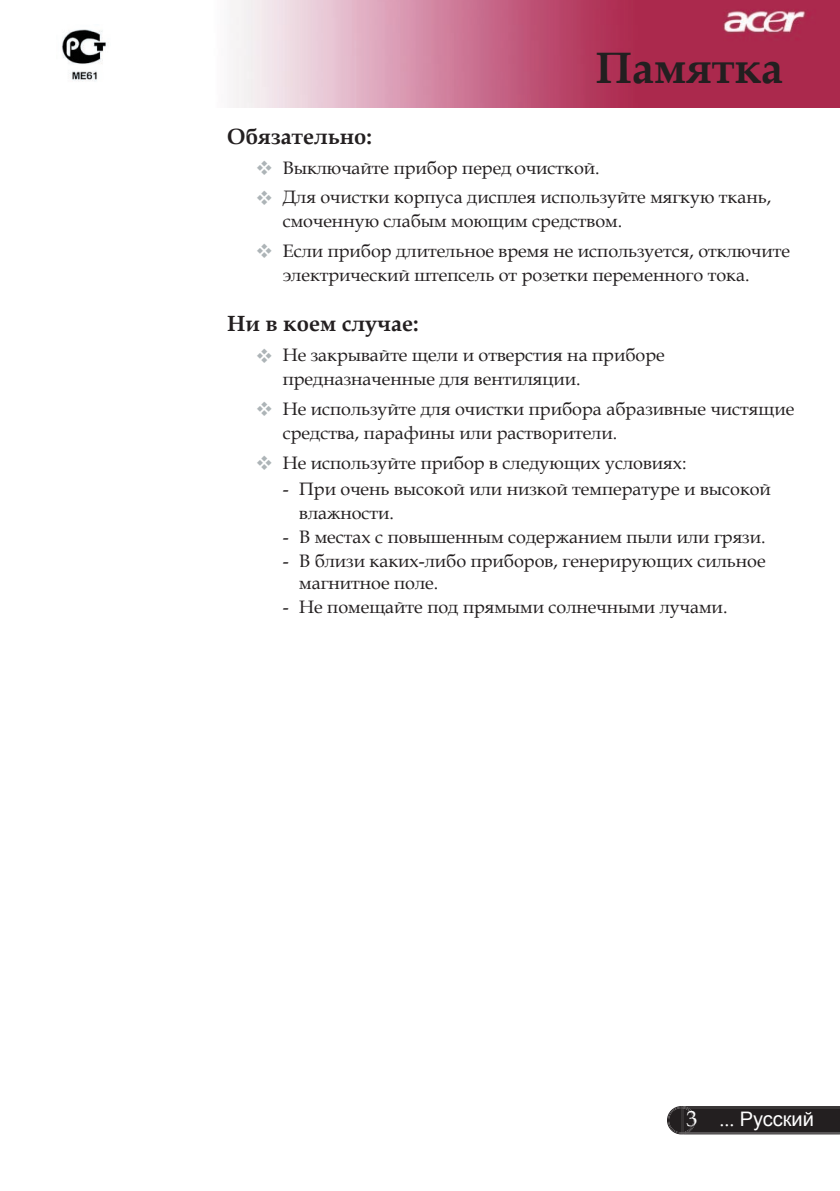
<style>
.page{position:relative;width:840px;height:1191px;background:#fff}
.page>*{position:absolute;margin:0;border:0;box-sizing:border-box;transform-origin:0 0}
.t1{font:700 44px "Book Antiqua";color:#231f20}
.t2{font:700 22px "Book Antiqua";color:#231f20}
.t3{font:20px "Arial";color:#fff}
.t4{font:18px/24px "Book Antiqua";color:#231f20}
.s1{color:#adb4b7}
.s2{font-family:"Book Antiqua";font-size:22px}
.s3{font-family:"Book Antiqua"}
</style>
<div class="page">
<img style="left:230px;top:0;width:609px;height:108px">
<svg style="left:667px;top:1106px;width:172px;height:28px;background:#2e2a2b"></svg>
<img style="left:62px;top:29px;width:45px;height:52px">
<h1 class="t1" style="left:595px;top:38px;width:189px">Памятка</h1>
<p class="t2" style="left:227px;top:121px;width:146px">Обязательно:</p>
<p class="t4" style="left:255px;top:155px;width:345px"><span class="s1">❖</span> Выключайте прибор перед очисткой.</p>
<p class="t4" style="left:282px;top:185px;width:489px;text-indent:-27px"><span class="s1">❖</span> Для очистки корпуса дисплея используйте мягкую ткань, смоченную слабым моющим средством.</p>
<p class="t4" style="left:282px;top:238px;width:508px;text-indent:-27px"><span class="s1">❖</span> Если прибор длительное время не используется, отключите электрический штепсель от розетки переменного тока.</p>
<p class="t2" style="left:227px;top:309px;width:193px">Ни в коем случае:</p>
<p class="t4" style="left:282px;top:343px;width:383px;text-indent:-27px"><span class="s1">❖</span> Не закрывайте щели и отверстия на приборе предназначенные для вентиляции.</p>
<p class="t4" style="left:282px;top:396px;width:513px;text-indent:-27px"><span class="s1">❖</span> Не используйте для очистки прибора абразивные чистящие средства, парафины или растворители.</p>
<p class="t4" style="left:255px;top:450px;width:432px"><span class="s1">❖</span> Не используйте прибор в следующих условиях:</p>
<p class="t4" style="left:299px;top:477px;width:473px;line-height:23px;text-indent:-16px">- При очень высокой или низкой температуре и высокой влажности.</p>
<p class="t4" style="left:282px;top:524px;width:484px">- В местах с повышенным содержанием пыли или грязи.</p>
<p class="t4" style="left:299px;top:550px;width:468px;line-height:21.6px;text-indent:-16px">- В близи каких-либо приборов, генерирующих сильное магнитное поле.</p>
<p class="t4" style="left:282px;top:595px;width:446px">- Не помещайте под прямыми солнечными лучами.</p>
<p class="t3" style="left:686px;top:1106px;width:129px"><span class="s2">3</span> <span class="s3">...</span> Русский</p>
</div>
